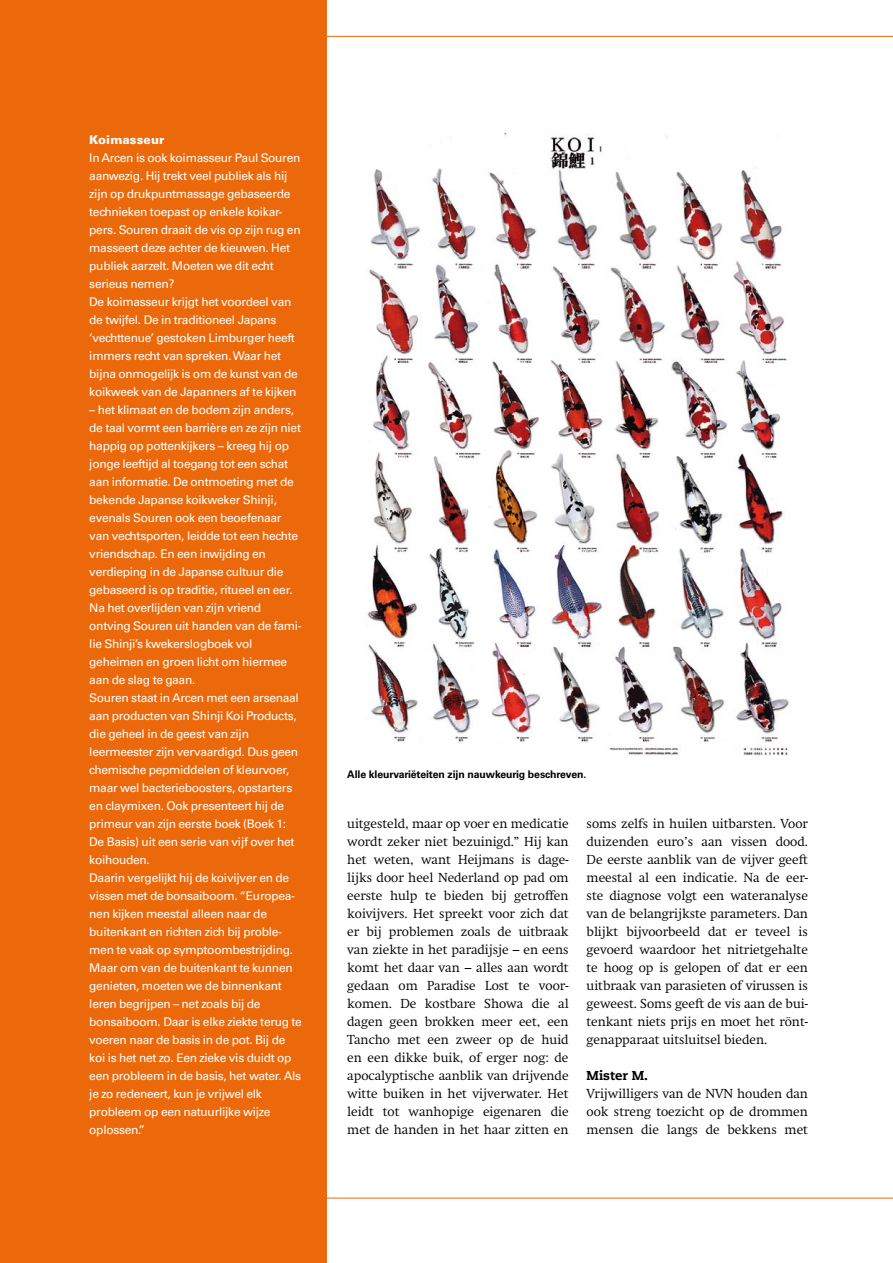
<style>
.page{position:relative;width:893px;height:1263px;background:#fff}
.page>*{position:absolute;margin:0;border:0;box-sizing:border-box;transform-origin:0 0}
.t1{font:300 12.9px/18px "Swift";color:#000;text-align:justify}
.t2{font:12.9px "Caecilia Heavy Os F";color:#000}
.t3{font:12px/18px "Univers";letter-spacing:-.025em;color:#fff}
.t4{font:900 12px "Univers";letter-spacing:.01em;color:#fff}
.t5{font:700 10.5px "Univers";letter-spacing:-.01em;color:#000}
</style>
<div class="page">
<div style="left:0;top:0;width:326px;height:1263px;background:#eb690b"></div>
<img style="left:366px;top:133px;width:423px;height:623px">
<hr style="left:0;top:36px;width:893px;height:1px;background:#eb690b">
<hr style="left:106px;top:1198px;width:787px;height:1px;background:#eb690b">
<p class="t4" style="left:89px;top:132px;width:77px">Koimasseur</p>
<p class="t3" style="left:89px;top:149px;width:213px">In Arcen is ook koimasseur Paul Souren aanwezig. Hij trekt veel publiek als hij zijn op drukpuntmassage gebaseerde technieken toepast op enkele koikar&shy;pers. Souren draait de vis op zijn rug en masseert deze achter de kieuwen. Het publiek aarzelt. Moeten we dit echt serieus nemen?<br>De koimasseur krijgt het voordeel van de twijfel. De in traditioneel Japans ‘vechttenue’ gestoken Limburger heeft immers recht van spreken. Waar het bijna onmogelijk is om de kunst van de koikweek van de Japanners af te kijken</p>
<p class="t3" style="left:89px;top:401px;width:214px">– het klimaat en de bodem zijn anders, de taal vormt een barrière en ze zijn niet happig op pottenkijkers – kreeg hij op jonge leeftijd al toegang tot een schat aan informatie. De ontmoeting met de bekende Japanse koikweker Shinji, evenals Souren ook een beoefenaar van vechtsporten, leidde tot een hechte vriendschap. En een inwijding en verdieping in de Japanse cultuur die gebaseerd is op traditie, ritueel en eer.<br>Na het overlijden van zijn vriend ontving Souren uit handen van de fami&shy;lie Shinji’s kwekerslogboek vol geheimen en groen licht om hiermee aan de slag te gaan.<br>Souren staat in Arcen met een arsenaal aan producten van Shinji Koi Products, die geheel in de geest van zijn leermeester zijn vervaardigd. Dus geen chemische pepmiddelen of kleurvoer, maar wel bacterieboosters, opstarters en claymixen. Ook presenteert hij de primeur van zijn eerste boek (Boek 1:<br>De Basis) uit een serie van vijf over het koihouden.<br>Daarin vergelijkt hij de koivijver en de vissen met de bonsaiboom. “Europea&shy;nen kijken meestal alleen naar de buitenkant en richten zich bij proble&shy;men te vaak op symptoombestrijding.<br>Maar om van de buitenkant te kunnen genieten, moeten we de binnenkant leren begrijpen – net zoals bij de bonsaiboom. Daar is elke ziekte terug te voeren naar de basis in de pot. Bij de koi is het net zo. Een zieke vis duidt op een probleem in de basis, het water. Als je zo redeneert, kun je vrijwel elk probleem op een natuurlijke wijze oplossen.”</p>
<p class="t5" style="left:347px;top:768px;width:241px">Alle kleurvariëteiten zijn nauwkeurig beschreven.</p>
<p class="t1" style="left:347px;top:815px;width:223px">uitgesteld, maar op voer en medicatie wordt zeker niet bezuinigd.” Hij kan het weten, want Heijmans is dage&shy;lijks door heel Nederland op pad om eerste hulp te bieden bij getroffen koivijvers. Het spreekt voor zich dat er bij problemen zoals de uitbraak van ziekte in het paradijsje – en eens komt het daar van – alles aan wordt gedaan om Paradise Lost te voor&shy;komen. De kostbare Showa die al dagen geen brokken meer eet, een Tancho met een zweer op de huid en een dikke buik, of erger nog: de apocalyptische aanblik van drijvende witte buiken in het vijverwater. Het leidt tot wanhopige eigenaren die met de handen in het haar zitten en</p>
<p class="t1" style="left:587px;top:815px;width:223px">soms zelfs in huilen uitbarsten. Voor duizenden euro’s aan vissen dood.<br>De eerste aanblik van de vijver geeft meestal al een indicatie. Na de eer&shy;ste diagnose volgt een wateranalyse van de belangrijkste parameters. Dan blijkt bijvoorbeeld dat er teveel is gevoerd waardoor het nitrietgehalte te hoog op is gelopen of dat er een uitbraak van parasieten of virussen is geweest. Soms geeft de vis aan de bui&shy;tenkant niets prijs en moet het rönt&shy;genapparaat uitsluitsel bieden.</p>
<p class="t2" style="left:587px;top:1067px;width:63px">Mister M.</p>
<p class="t1" style="left:587px;top:1085px;width:223px">Vrijwilligers van de NVN houden dan ook streng toezicht op de drommen mensen die langs de bekkens met</p>
</div>
